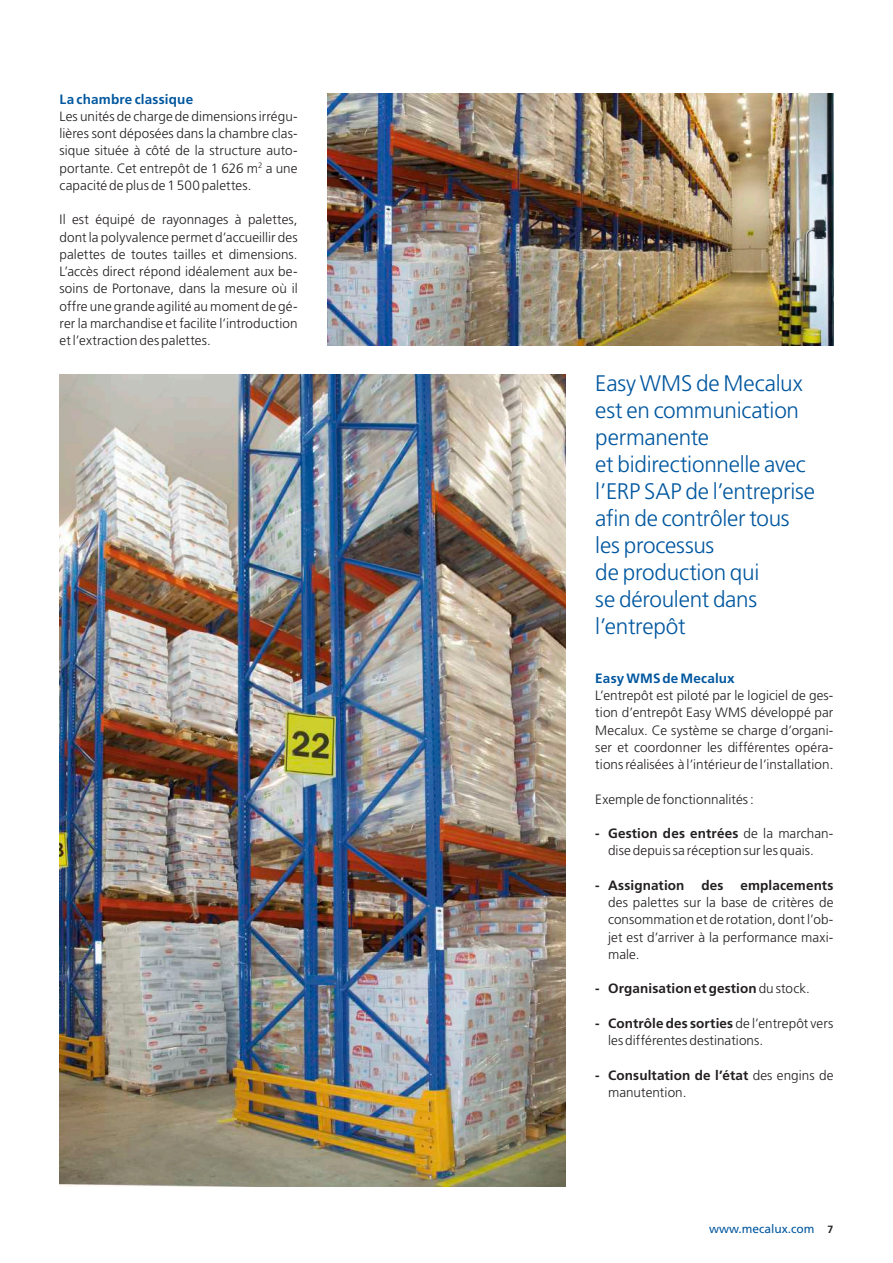
<style>
.page{position:relative;width:893px;height:1263px;background:#fff}
.page>*{position:absolute;margin:0;border:0;box-sizing:border-box;transform-origin:0 0}
.t1{font:300 22.5px/27px "Frutiger LT Std";letter-spacing:-.01em;color:#01579f}
.t2{font:300 13.5px/17.2px "Frutiger LT Std";letter-spacing:.005em;color:#231f20;text-align:justify}
.t3{font:700 13.5px "Frutiger LT Std";letter-spacing:.01em;color:#231f20}
.t4{font:700 13.5px "Frutiger LT Std";letter-spacing:.015em;color:#01579f}
.t5{font:12px "Frutiger LT Std";color:#01579f}
.s1{font-weight:700}
.s2{font-weight:300}
.s3{font-weight:700;font-size:10.5px;color:#231f20}
</style>
<div class="page">
<img style="left:60px;top:374px;width:506px;height:812px">
<img style="left:327px;top:94px;width:506px;height:251px">
<p class="t4" style="left:60px;top:91px;width:135px">La chambre classique</p>
<p class="t2" style="left:60px;top:108px;width:240px">Les unités de charge de dimensions irrégu&shy;lières sont déposées dans la chambre clas&shy;sique située à côté de la structure auto&shy;portante. Cet entrepôt de 1 626 m<sup>2</sup> a une capacité de plus de 1 500 palettes.</p>
<p class="t2" style="left:60px;top:211px;width:240px">Il est équipé de rayonnages à palettes, dont la polyvalence permet d’accueillir des palettes de toutes tailles et dimensions.<br>L’accès direct répond idéalement aux be&shy;soins de Portonave, dans la mesure où il offre une grande agilité au moment de gé&shy;rer la marchandise et facilite l’introduction et l’extraction des palettes.</p>
<h1 class="t1" style="left:595px;top:370px;width:221px">Easy WMS de Mecalux est en communication permanente<br>et bidirectionnelle avec l’ERP SAP de l’entreprise afin de contrôler tous les processus<br>de production qui<br>se déroulent dans l’entrepôt</h1>
<p class="t4" style="left:595px;top:670px;width:141px">Easy WMS de Mecalux</p>
<p class="t2" style="left:595px;top:687px;width:240px">L’entrepôt est piloté par le logiciel de ges&shy;tion d’entrepôt Easy WMS développé par Mecalux. Ce système se charge d’organi&shy;ser et coordonner les différentes opéra&shy;tions réalisées à l’intérieur de l’installation.</p>
<p class="t2" style="left:595px;top:790px;width:160px">Exemple de fonctionnalités :</p>
<p class="t2" style="left:595px;top:825px;width:240px;text-align:center"><span class="s1">- Gestion des entrées</span> de la marchan&shy;dise depuis sa réception sur les quais.</p>
<p class="t3" style="left:595px;top:877px;width:130px">- Assignation des</p>
<p class="t3" style="left:740px;top:877px;width:95px">emplacements</p>
<p class="t2" style="left:608px;top:894px;width:227px">des palettes sur la base de critères de consommation et de rotation, dont l’ob&shy;jet est d’arriver à la performance maxi&shy;male.</p>
<p class="t3" style="left:595px;top:981px;width:216px">- Organisation et gestion <span class="s2">du stock.</span></p>
<p class="t2" style="left:608px;top:1015px;width:227px;text-indent:-13px"><span class="s1">- Contrôle des sorties</span> de l’entrepôt vers les différentes destinations.</p>
<p class="t2" style="left:608px;top:1066px;width:227px;text-indent:-13px"><span class="s1">- Consultation de l’état</span> des engins de manutention.</p>
<p class="t5" style="left:709px;top:1221px;width:126px">www.mecalux.com <span class="s3">7</span></p>
</div>
